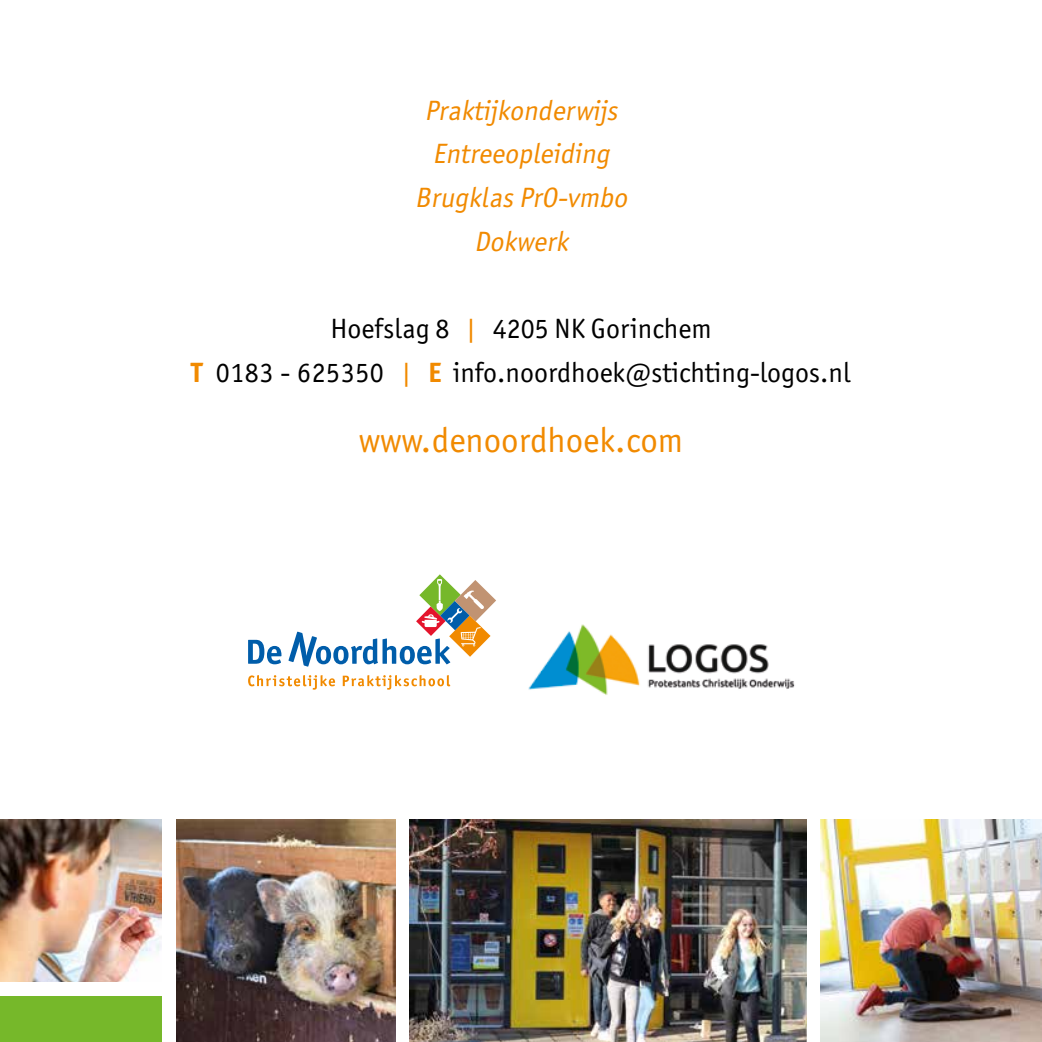
<style>
.page{position:relative;width:1042px;height:1042px;background:#fff}
.page>*{position:absolute;margin:0;border:0;box-sizing:border-box;transform-origin:0 0}
.t1{font:35px "Officina Sans ITC Pro";color:#f18a00}
.t2{font:28px/43.8px "Officina Sans ITC Pro";color:#000;text-align:center}
.t3{font:italic 28px/43.8px "Officina Sans ITC Pro";color:#f18a00;text-align:center}
.s1{color:#f18a00}
.s2{font-weight:700;color:#f18a00}
</style>
<div class="page">
<div style="left:0;top:996px;width:162px;height:46px;background:#76b82a"></div>
<img style="left:176px;top:820px;width:219px;height:222px">
<img style="left:409px;top:820px;width:397px;height:222px">
<img style="left:821px;top:820px;width:221px;height:222px">
<img style="left:0;top:820px;width:162px;height:162px">
<svg style="left:248px;top:675px;width:87px;height:15px"></svg>
<svg style="left:343px;top:675px;width:107px;height:15px"></svg>
<svg style="left:248px;top:640px;width:33px;height:24px"></svg>
<svg style="left:288px;top:574px;width:208px;height:93px"></svg>
<img style="left:528px;top:624px;width:267px;height:71px">
<p class="t3" style="left:415px;top:88px;width:219px">Praktij konderwijs<br>Entreeopleiding<br>Brugklas PrO-vmbo<br>Dokwerk</p>
<p class="t2" style="left:191px;top:307px;width:661px">Hoefslag 8 <span class="s1">|</span> 4205 NK Gorinchem<br><span class="s2">T</span> 0183 - 625350 <span class="s1">|</span> <span class="s2">E</span> info.noordhoek@stichting-logos.nl</p>
<p class="t1" style="left:359px;top:420px;width:326px">www.denoordhoek.com</p>
</div>
